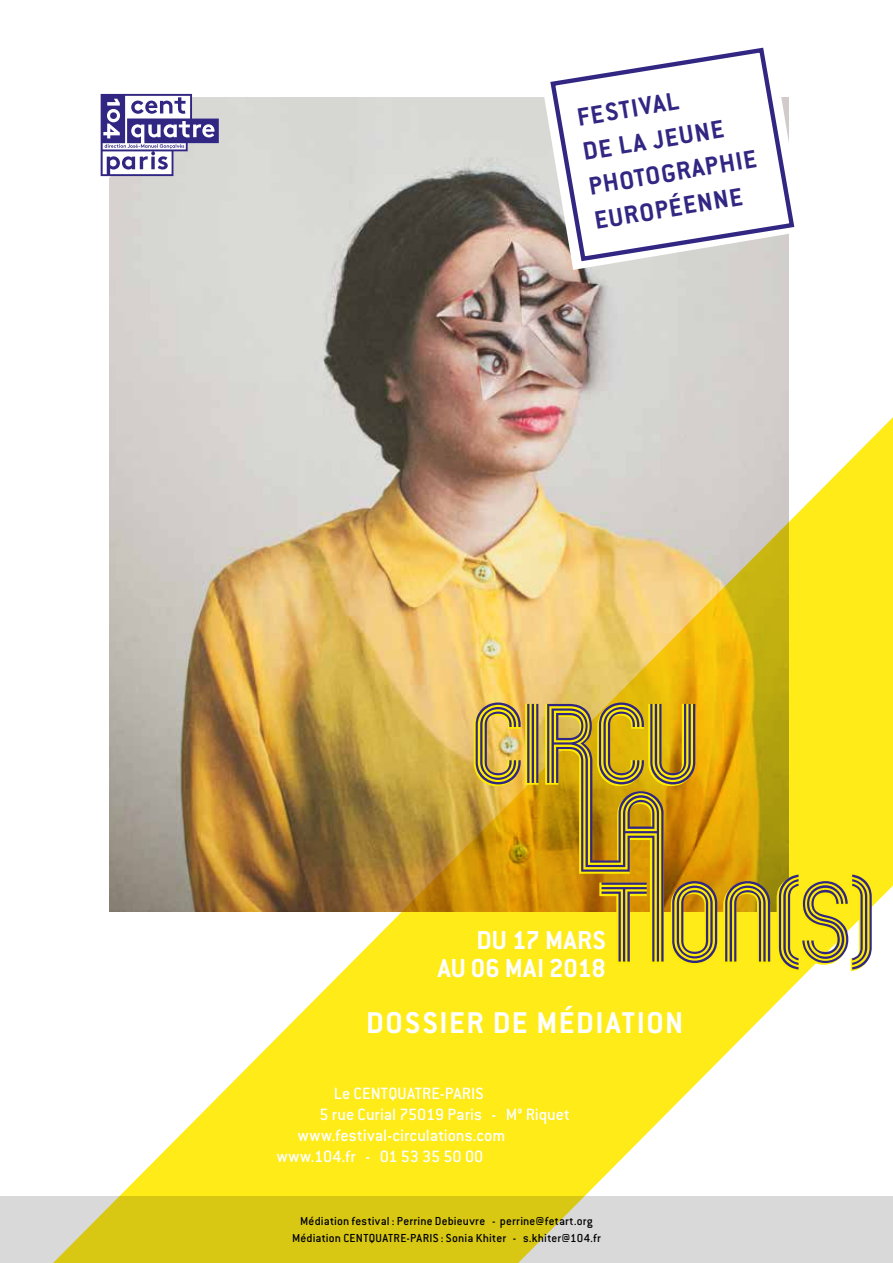
<style>
.page{position:relative;width:893px;height:1263px;background:#fff}
.page>*{position:absolute;margin:0;border:0;box-sizing:border-box;transform-origin:0 0}
.t1{font:700 33px "Conduit ITC Std";letter-spacing:.045em;color:#fff}
.t2{font:700 28.5px/28.5px "Conduit ITC Std";color:#fff;text-align:right}
.t3{font:700 27.6px/35px "Conduit ITC Std";color:#312783}
.t4{font:500 18px "Conduit ITC Std";color:#fff}
.t5{font:500 12.75px/16.5px "Conduit ITC Std";letter-spacing:.015em;color:#000;text-align:center}
</style>
<div class="page">
<img style="left:100px;top:93px;width:793px;height:1103px">
<svg style="left:0;top:1196px;width:893px;height:67px;background:#d8cf71"></svg>
<svg style="left:474px;top:702px;width:64px;height:84px;background:#c8ac48"></svg>
<hr style="left:536px;top:704px;width:2px;height:79px;background:#312783">
<hr style="left:532px;top:704px;width:2px;height:79px;background:#312783">
<hr style="left:527px;top:704px;width:2px;height:79px;background:#312783">
<svg style="left:545px;top:702px;width:172px;height:263px;background:#c29d1e"></svg>
<svg style="left:723px;top:881px;width:47px;height:82px;background:#baa62d"></svg>
<svg style="left:777px;top:874px;width:95px;height:98px;background:#c7b945"></svg>
<svg style="left:101px;top:94px;width:118px;height:82px"></svg>
<svg style="left:541px;top:93px;width:263px;height:177px"></svg>
<svg style="left:548px;top:47px;width:249px;height:217px"></svg>
<h3 class="t3" style="left:573px;top:100px;width:172px;rotate:-10deg">FESTIVAL<br>DE LA JEUNE<br>PHOTOGRAPHIE<br>EUROPÉENNE</h3>
<h2 class="t2" style="left:438px;top:925px;width:170px">DU 17 MARS<br>AU 06 MAI 2018</h2>
<h1 class="t1" style="left:366px;top:1003px;width:319px">DOSSIER DE MÉDIATION</h1>
<h3 class="t4" style="left:334px;top:1083px;width:152px">Le CENTQUATRE-PARIS</h3>
<h3 class="t4" style="left:320px;top:1104px;width:252px">5 rue Curial 75019 Paris - M° Riquet</h3>
<h3 class="t4" style="left:298px;top:1125px;width:209px">www.festival-circulations.com</h3>
<h3 class="t4" style="left:277px;top:1146px;width:208px">www.104.fr - 01 53 35 50 00</h3>
<p class="t5" style="left:292px;top:1212px;width:310px">Médiation festival : Perrine Debieuvre - perrine@fetart.org<br>Médiation CENTQUATRE-PARIS : Sonia Khiter - s.khiter@104.fr</p>
</div>
